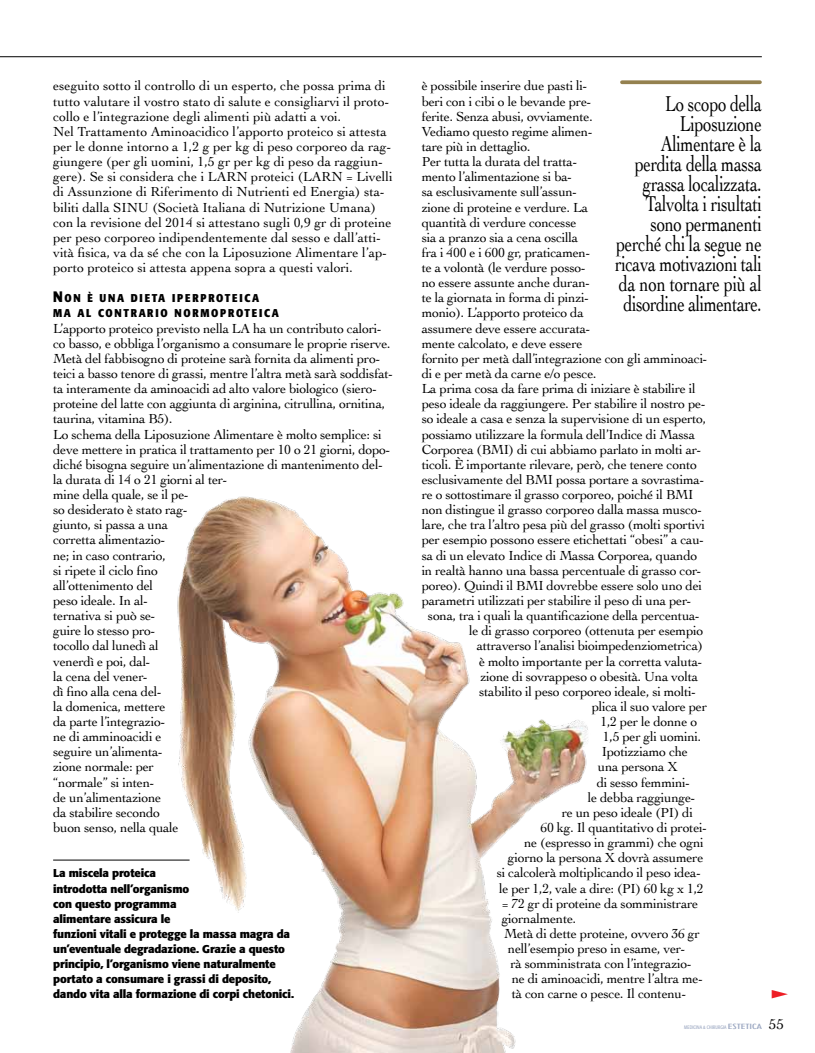
<style>
.page{position:relative;width:815px;height:1053px;background:#fff}
.page>*{position:absolute;margin:0;border:0;box-sizing:border-box;transform-origin:0 0}
.t1{font:22.5px/20px "Cochin";letter-spacing:-.02em;color:#000;text-align:right;scale:.75 1}
.t2{font:13.75px/15.1px "Cochin";letter-spacing:-.02em;color:#000}
.t3{font:13.75px/15.1px "Cochin";color:#000}
.t4{font:12.5px "Zeal";color:#ed1e25;scale:1.67 1}
.t5{font:700 11.25px/15.1px "Formata";letter-spacing:-.015em;color:#000}
.t6{font:700 condensed 11.25px/15.1px "Formata";letter-spacing:.155em;color:#000}
.t7{font:condensed 5px "Formata";letter-spacing:.02em;color:#9ca8c2;scale:.91 1}
.s1{font-size:15px}
.s2{font-family:"Erbar Com";font-weight:300;font-size:7.5px}
.s3{font-family:"Cochin";font-stretch:normal;font-size:15px;color:#000}
</style>
<div class="page">
<hr style="left:0;top:56px;width:762px;height:1px;background:#000">
<svg style="left:622px;top:80px;width:138px;height:4px"></svg>
<img style="left:93px;top:496px;width:495px;height:556px">
<hr style="left:53px;top:859px;width:137px;height:1px;background:#000">
<p class="t3" style="left:53px;top:78px;width:341px">eseguito sotto il controllo di un esperto, che possa prima di tutto valutare il vostro stato di salute e consigliarvi il proto&shy;collo e l’integrazione degli alimenti più adatti a voi.<br>Nel Trattamento Aminoacidico l’apporto proteico si attesta per le donne intorno a 1,2 g per kg di peso corporeo da rag&shy;giungere (per gli uomini, 1,5 gr per kg di peso da raggiun&shy;gere). Se si considera che i LARN proteici (LARN = Livelli di Assunzione di Riferimento di Nutrienti ed Energia) sta&shy;biliti dalla SINU (Società Italiana di Nutrizione Umana) con la revisione del 2014 si attestano sugli 0,9 gr di proteine per peso corporeo indipendentemente dal sesso e dall’atti&shy;vità fisica, va da sé che con la Liposuzione Alimentare l’ap&shy;porto proteico si attesta appena sopra a questi valori.</p>
<p class="t6" style="left:53px;top:290px;width:227px"><span class="s1">N</span>ON È UNA DIETA IPERPROTEICA<br>MA AL CONTRARIO NORMOPROTEICA</p>
<p class="t2" style="left:53px;top:320px;width:341px">L’apporto proteico previsto nella LA ha un contributo calori&shy;co basso, e obbliga l’organismo a consumare le proprie riserve.<br>Metà del fabbisogno di proteine sarà fornita da alimenti pro&shy;teici a basso tenore di grassi, mentre l’altra metà sarà soddisfat&shy;ta interamente da aminoacidi ad alto valore biologico (siero&shy;proteine del latte con aggiunta di arginina, citrullina, ornitina, taurina, vitamina B5).<br>Lo schema della Liposuzione Alimentare è molto semplice: si deve mettere in pratica il trattamento per 10 o 21 giorni, dopo&shy;diché bisogna seguire un’alimentazione di mantenimento del&shy;la durata di 14 o 21 giorni al ter-<br>mine della quale, se il pe-<br>so desiderato è stato rag-<br>giunto, si passa a una<br>corretta alimentazio-<br>ne; in caso contrario,<br>si ripete il ciclo fino<br>all’ottenimento del<br>peso ideale. In al-<br>ternativa si può se-<br>guire lo stesso pro-<br>tocollo dal lunedì al<br>venerdì e poi, dal-<br>la cena del vener-<br>dì fino alla cena del-<br>la domenica, mettere<br>da parte l’integrazio-<br>ne di amminoacidi e<br>seguire un’alimenta-<br>zione normale: per<br>“normale” si inten-<br>de un’alimentazione<br>da stabilire secondo<br>buon senso, nella quale</p>
<p class="t5" style="left:53px;top:865px;width:243px">La miscela proteica<br>introdotta nell’organismo<br>con questo programma<br>alimentare assicura le<br>funzioni vitali e protegge la massa magra da un’eventuale degradazione. Grazie a questo principio, l’organismo viene naturalmente portato a consumare i grassi di deposito, dando vita alla formazione di corpi chetonici.</p>
<p class="t2" style="left:422px;top:78px;width:167px">è possibile inserire due pasti li-</p>
<p class="t2" style="left:422px;top:93px;width:171px">beri con i cibi o le bevande pre-</p>
<p class="t2" style="left:422px;top:108px;width:173px">ferite. Senza abusi, ovviamente.</p>
<p class="t2" style="left:422px;top:123px;width:172px">Vediamo questo regime alimen-</p>
<p class="t2" style="left:422px;top:138px;width:110px">tare più in dettaglio.</p>
<p class="t2" style="left:422px;top:153px;width:157px">Per tutta la durata del tratta-</p>
<p class="t2" style="left:422px;top:168px;width:152px">mento l’alimentazione si ba-</p>
<p class="t2" style="left:422px;top:184px;width:157px">sa esclusivamente sull’assun-</p>
<p class="t2" style="left:422px;top:199px;width:168px">zione di proteine e verdure. La</p>
<p class="t2" style="left:422px;top:214px;width:156px">quantità di verdure concesse</p>
<p class="t2" style="left:422px;top:229px;width:158px">sia a pranzo sia a cena oscilla</p>
<p class="t2" style="left:422px;top:244px;width:170px">fra i 400 e i 600 gr, praticamen-</p>
<p class="t2" style="left:422px;top:259px;width:165px">te a volontà (le verdure posso-</p>
<p class="t2" style="left:422px;top:274px;width:170px">no essere assunte anche duran-</p>
<p class="t2" style="left:422px;top:289px;width:169px">te la giornata in forma di pinzi-</p>
<p class="t2" style="left:422px;top:305px;width:164px">monio). L’apporto proteico da</p>
<p class="t2" style="left:422px;top:320px;width:170px">assumere deve essere accurata-</p>
<p class="t2" style="left:422px;top:335px;width:162px">mente calcolato, e deve essere</p>
<p class="t2" style="left:422px;top:350px;width:287px">fornito per metà dall’integrazione con gli amminoaci-</p>
<p class="t2" style="left:422px;top:365px;width:176px">di e per metà da carne e/o pesce.</p>
<p class="t2" style="left:422px;top:380px;width:276px">La prima cosa da fare prima di iniziare è stabilire il</p>
<p class="t2" style="left:422px;top:395px;width:285px">peso ideale da raggiungere. Per stabilire il nostro pe-</p>
<p class="t2" style="left:422px;top:410px;width:286px">so ideale a casa e senza la supervisione di un esperto,</p>
<p class="t2" style="left:422px;top:426px;width:275px">possiamo utilizzare la formula dell’Indice di Massa</p>
<p class="t2" style="left:422px;top:441px;width:281px">Corporea (BMI) di cui abbiamo parlato in molti ar-</p>
<p class="t2" style="left:422px;top:456px;width:277px">ticoli. È importante rilevare, però, che tenere conto</p>
<p class="t2" style="left:422px;top:471px;width:284px">esclusivamente del BMI possa portare a sovrastima-</p>
<p class="t2" style="left:422px;top:486px;width:273px">re o sottostimare il grasso corporeo, poiché il BMI</p>
<p class="t2" style="left:422px;top:501px;width:282px">non distingue il grasso corporeo dalla massa musco-</p>
<p class="t2" style="left:422px;top:516px;width:285px">lare, che tra l’altro pesa più del grasso (molti sportivi</p>
<p class="t2" style="left:422px;top:531px;width:284px">per esempio possono essere etichettati “obesi” a cau-</p>
<p class="t2" style="left:422px;top:547px;width:277px">sa di un elevato Indice di Massa Corporea, quando</p>
<p class="t2" style="left:422px;top:562px;width:281px">in realtà hanno una bassa percentuale di grasso cor-</p>
<p class="t2" style="left:422px;top:577px;width:282px">poreo). Quindi il BMI dovrebbe essere solo uno dei</p>
<p class="t2" style="left:422px;top:592px;width:271px">parametri utilizzati per stabilire il peso di una per-</p>
<p class="t2" style="left:428px;top:607px;width:273px">sona, tra i quali la quantificazione della percentua-</p>
<p class="t2" style="left:469px;top:622px;width:236px">le di grasso corporeo (ottenuta per esempio</p>
<p class="t2" style="left:477px;top:637px;width:228px">attraverso l’analisi bioimpedenziometrica)</p>
<p class="t2" style="left:479px;top:652px;width:225px">è molto importante per la corretta valuta-</p>
<p class="t2" style="left:480px;top:668px;width:219px">zione di sovrappeso o obesità. Una volta</p>
<p class="t2" style="left:479px;top:683px;width:218px">stabilito il peso corporeo ideale, si molti-</p>
<p class="t2" style="left:592px;top:698px;width:117px">plica il suo valore per</p>
<p class="t2" style="left:600px;top:713px;width:98px">1,2 per le donne o</p>
<p class="t2" style="left:603px;top:728px;width:100px">1,5 per gli uomini.</p>
<p class="t2" style="left:602px;top:743px;width:88px">Ipotizziamo che</p>
<p class="t2" style="left:598px;top:758px;width:81px">una persona X</p>
<p class="t2" style="left:597px;top:773px;width:95px">di sesso femmini-</p>
<p class="t2" style="left:588px;top:789px;width:109px">le debba raggiunge-</p>
<p class="t2" style="left:562px;top:804px;width:133px">re un peso ideale (PI) di</p>
<p class="t2" style="left:540px;top:819px;width:168px">60 kg. Il quantitativo di protei-</p>
<p class="t2" style="left:524px;top:834px;width:181px">ne (espresso in grammi) che ogni</p>
<p class="t2" style="left:508px;top:849px;width:197px">giorno la persona X dovrà assumere</p>
<p class="t2" style="left:497px;top:864px;width:206px">si calcolerà moltiplicando il peso idea-</p>
<p class="t2" style="left:499px;top:879px;width:206px">le per 1,2, vale a dire: (PI) 60 kg x 1,2</p>
<p class="t2" style="left:502px;top:894px;width:198px">= 72 gr di proteine da somministrare</p>
<p class="t2" style="left:502px;top:910px;width:76px">giornalmente.</p>
<p class="t2" style="left:504px;top:925px;width:197px">Metà di dette proteine, ovvero 36 gr</p>
<p class="t2" style="left:508px;top:940px;width:179px">nell’esempio preso in esame, ver-</p>
<p class="t2" style="left:510px;top:955px;width:183px">rà somministrata con l’integrazio-</p>
<p class="t2" style="left:512px;top:970px;width:193px">ne di aminoacidi, mentre l’altra me-</p>
<p class="t2" style="left:512px;top:985px;width:176px">tà con carne o pesce. Il contenu-</p>
<h1 class="t1" style="left:615px;top:92px;width:197px">Lo scopo della<br>Liposuzione<br>Alimentare è la perdita della massa grassa localizzata.<br>Talvolta i risultati sono permanenti perché chi la segue ne ricava motivazioni tali da non tornare più al disordine alimentare.</h1>
<p class="t4" style="left:769px;top:988px;width:14px">®</p>
<p class="t7" style="left:684px;top:1024px;width:111px">MEDICINA &amp; CHIRURGIA <span class="s2">ESTETICA</span> <span class="s3">55</span></p>
</div>
